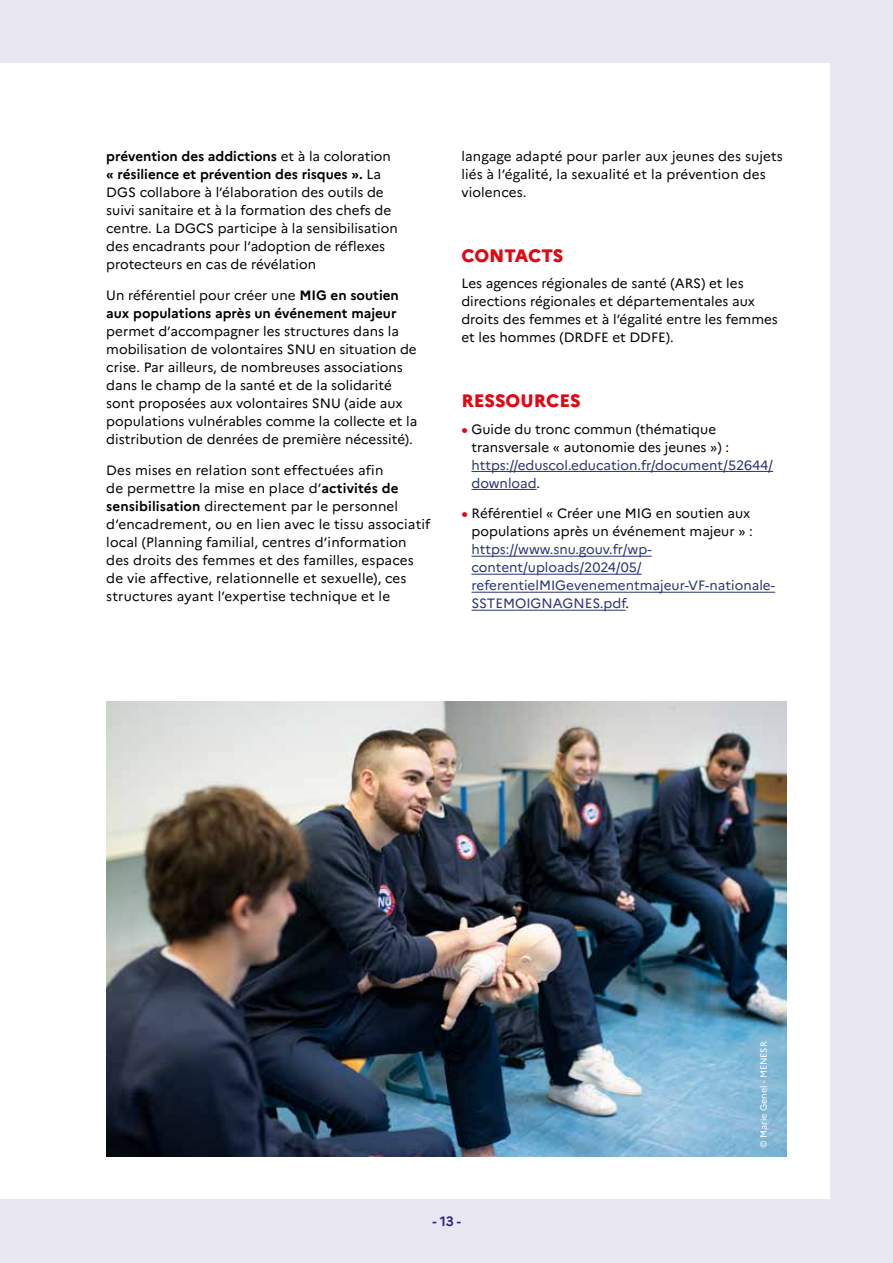
<style>
.page{position:relative;width:893px;height:1263px;background:#e8e6f1}
.page>*{position:absolute;margin:0;border:0;box-sizing:border-box;transform-origin:0 0}
.t1{font:800 18px "Marianne";color:#e30613}
.t2{font:13.5px/18px "Marianne";color:#000}
.t3{font:13.5px/18px "Marianne";color:#273475}
.t4{font:700 13.5px/18px "Marianne";color:#000}
.t5{font:700 13.5px "Marianne";color:#312783}
.t6{font:9px "Marianne";color:#fff}
.s1{font-weight:700}
.s2{font-weight:400}
.s3{font-weight:800;color:#e30613}
.s4{color:#000}
</style>
<div class="page">
<div style="left:0;top:64px;width:829px;height:1135px;background:#fff"></div>
<hr style="left:471px;top:471px;width:302px;height:1px;background:#273475">
<hr style="left:471px;top:489px;width:66px;height:1px;background:#273475">
<hr style="left:471px;top:556px;width:181px;height:1px;background:#273475">
<hr style="left:471px;top:574px;width:171px;height:1px;background:#273475">
<hr style="left:471px;top:592px;width:304px;height:1px;background:#273475">
<hr style="left:471px;top:610px;width:155px;height:1px;background:#273475">
<img style="left:106px;top:702px;width:681px;height:455px">
<p class="t2" style="left:106px;top:147px;width:293px"><span class="s1">prévention des addictions</span> et à la coloration <span class="s1">« résilience et prévention des risques ».</span> La DGS collabore à l’élaboration des outils de suivi sanitaire et à la formation des chefs de centre. La DGCS participe à la sensibilisation des encadrants pour l’adoption de réflexes protecteurs en cas de révélation</p>
<p class="t4" style="left:106px;top:286px;width:294px"><span class="s2">Un référentiel pour créer une</span> MIG en soutien aux populations après un événement majeur</p>
<p class="t2" style="left:106px;top:322px;width:313px">permet d’accompagner les structures dans la mobilisation de volontaires SNU en situation de crise. Par ailleurs, de nombreuses associations dans le champ de la santé et de la solidarité sont proposées aux volontaires SNU (aide aux populations vulnérables comme la collecte et la distribution de denrées de première nécessité).</p>
<p class="t2" style="left:106px;top:461px;width:326px">Des mises en relation sont effectuées afin<br>de permettre la mise en place d’<span class="s1">activités de sensibilisation</span> directement par le personnel d’encadrement, ou en lien avec le tissu associatif local (Planning familial, centres d’information des droits des femmes et des familles, espaces de vie affective, relationnelle et sexuelle), ces structures ayant l’expertise technique et le</p>
<p class="t2" style="left:461px;top:147px;width:323px">langage adapté pour parler aux jeunes des sujets liés à l’égalité, la sexualité et la prévention des violences.</p>
<h1 class="t1" style="left:461px;top:244px;width:104px">CONTACTS</h1>
<p class="t2" style="left:461px;top:275px;width:318px">Les agences régionales de santé (ARS) et les directions régionales et départementales aux droits des femmes et à l’égalité entre les femmes et les hommes (DRDFE et DDFE).</p>
<h1 class="t1" style="left:461px;top:390px;width:121px">RESSOURCES</h1>
<p class="t2" style="left:471px;top:420px;width:259px;text-indent:-10px"><span class="s3">•</span> Guide du tronc commun (thématique transversale « autonomie des jeunes ») :</p>
<p class="t3" style="left:471px;top:456px;width:303px">https://eduscol.education.fr/document/52644/ download<span class="s4">.</span></p>
<p class="t2" style="left:461px;top:505px;width:293px;text-align:right"><span class="s3">•</span> Référentiel « Créer une MIG en soutien aux populations après un événement majeur » :</p>
<p class="t3" style="left:471px;top:541px;width:305px">https://www.snu.gouv.fr/wp&shy;content/uploads/2024/05/ referentielMIGevenementmajeur-VF-nationale-SSTEMOIGNAGNES.pdf<span class="s4">.</span></p>
<p class="t6" style="left:758px;top:1148px;width:108px;rotate:-90deg">© Marie Genel - MENESR</p>
<p class="t5" style="left:432px;top:1213px;width:30px">- 13 -</p>
</div>
